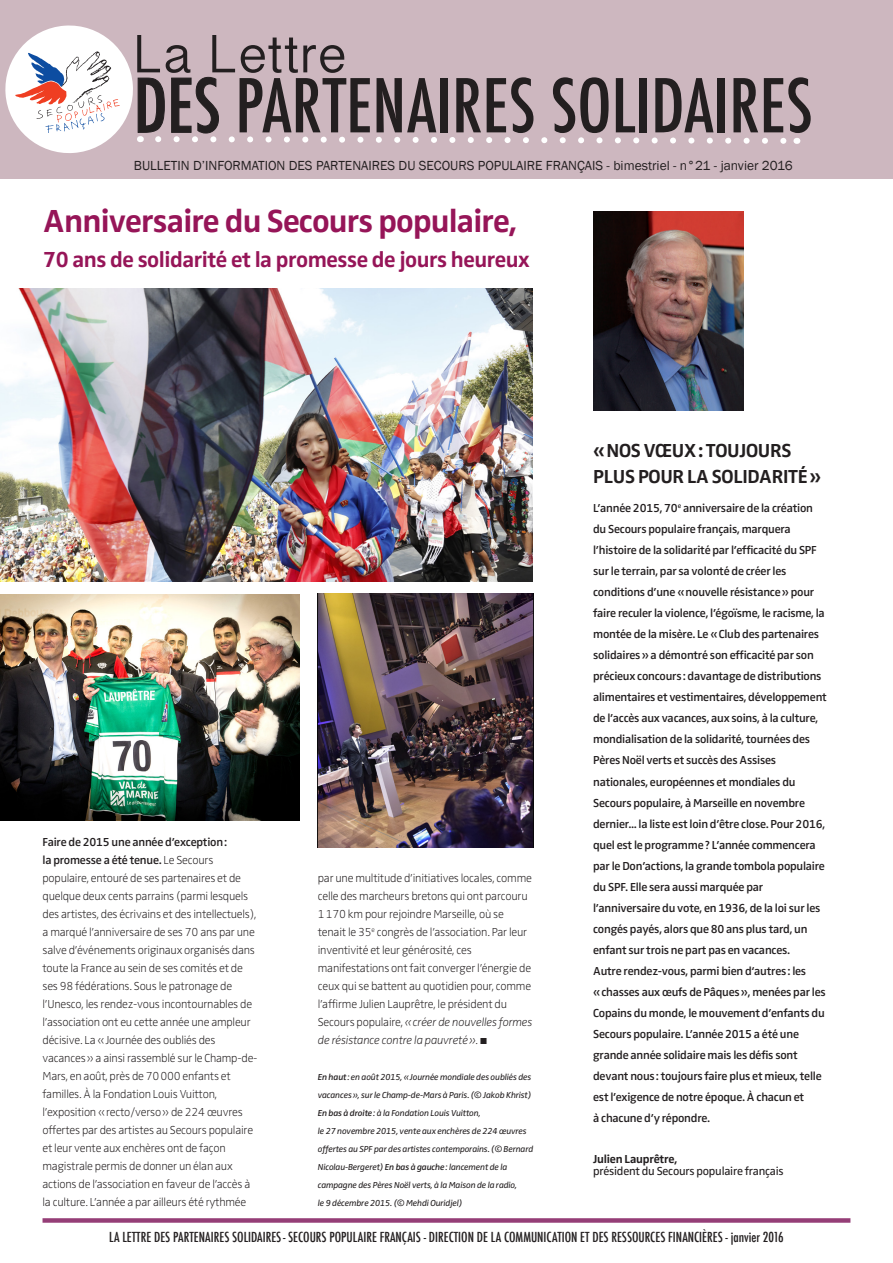
<style>
.page{position:relative;width:893px;height:1263px;background:#fff}
.page>*{position:absolute;margin:0;border:0;box-sizing:border-box;transform-origin:0 0}
.t1{font:500 condensed 72px "Futura";color:#231f20}
.t2{font:54px "Malayalam Sangam MN";color:#231f20}
._4_INTERTITRE{font:700 33px "Zwo OT";letter-spacing:-.025em;color:#961558}
._4_INTERTITRE-2{font:700 22.5px "Zwo OT";letter-spacing:-.02em;color:#961558}
.texte_courant_brèves{font:700 19.5px/25.5px "Zwo OT";letter-spacing:-.02em;color:#231f20}
.t3{font:500 condensed 13.5px "Futura";color:#231f20}
.t4{font:13.5px "Franklin Gothic";color:#231f20}
.texte_courant_brèves-2{font:300 expanded 12px/18px "Zwo OT";letter-spacing:-.02em;color:#231f20}
.texte_courant_brèves-3{font:600 12px/21px "Zwo OT";letter-spacing:-.02em;color:#231f20}
.texte_courant_brèves-4{font:12px/12px "Zwo OT";letter-spacing:-.02em;color:#231f20}
.texte_courant_brèves-5{font:italic 9px/18px "Zwo OT";letter-spacing:-.02em;color:#231f20}
.s1{font-weight:600;font-stretch:normal}
.s2{font-style:italic}
.s3{font-style:italic;font-size:9px}
.s4{font-weight:600}
.s5{font-size:12px}
.s6{font-weight:700}
</style>
<div class="page">
<div style="left:0;top:0;width:893px;height:179px;background:#cdb7bf"></div>
<img style="left:593px;top:212px;width:150px;height:198px">
<img style="left:0;top:288px;width:533px;height:293px">
<img style="left:318px;top:593px;width:215px;height:254px">
<div style="left:43px;top:1218px;width:807px;height:5px;background:#953e77"></div>
<svg style="left:5px;top:25px;width:792px;height:128px"></svg>
<img style="left:0;top:594px;width:300px;height:227px">
<p class="t2" style="left:134px;top:27px;width:214px">La Lettre</p>
<p class="t1" style="left:134px;top:60px;width:680px">DES PARTENAIRES SOLIDAIRES</p>
<p class="t4" style="left:134px;top:158px;width:660px">BULLETIN D’INFORMATION DES PARTENAIRES DU SECOURS POPULAIRE FRANÇAIS - bimestriel - n°21 - janvier 2016</p>
<p class="_4_INTERTITRE" style="left:43px;top:202px;width:475px">Anniversaire du Secours populaire,</p>
<p class="_4_INTERTITRE-2" style="left:43px;top:246px;width:488px">70 ans de solidarité et la promesse de jours heureux</p>
<p class="texte_courant_brèves-2" style="left:43px;top:833px;width:217px"><span class="s1">Faire de 2015 une année d’exception:<br>la promesse a été tenue.</span> Le Secours populaire, entouré de ses partenaires et de quelque deux cents parrains (parmi lesquels des artistes, des écrivains et des intellectuels), a marqué l’anniversaire de ses 70 ans par une salve d’événements originaux organisés dans toute la France au sein de ses comités et de ses 98 fédérations. Sous le patronage de l’Unesco, les rendez-vous incontournables de l’association ont eu cette année une ampleur décisive. La «Journée des oubliés des vacances» a ainsi rassemblé sur le Champ-de-Mars, en août, près de 70000 enfants et familles. À la Fondation Louis Vuitton, l’exposition «recto/verso» de 224 œuvres offertes par des artistes au Secours populaire et leur vente aux enchères ont de façon magistrale permis de donner un élan aux actions de l’association en faveur de l’accès à la culture. L’année a par ailleurs été rythmée</p>
<p class="texte_courant_brèves-2" style="left:318px;top:869px;width:216px">par une multitude d’initiatives locales, comme celle des marcheurs bretons qui ont parcouru 1170 km pour rejoindre Marseille, où se tenait le 35<sup>e</sup> congrès de l’association. Par leur inventivité et leur générosité, ces manifestations ont fait converger l’énergie de ceux qui se battent au quotidien pour, comme l’affirme Julien Lauprêtre, le président du Secours populaire, <span class="s2">«créer de nouvelles formes de résistance contre la pauvreté».</span> <span class="s3">■</span></p>
<p class="texte_courant_brèves-5" style="left:318px;top:1068px;width:217px"><span class="s4">En haut</span>: en août 2015, «Journée mondiale des oubliés des vacances», sur le Champ-de-Mars à Paris. (<span class="s5">©</span> Jakob Khrist)<br><span class="s4">En bas à droite</span>: à la Fondation Louis Vuitton,<br>le 27 novembre 2015, vente aux enchères de 224 œuvres offertes au SPF par des artistes contemporains. (<span class="s5">©</span> Bernard Nicolau-Bergeret) <span class="s4">En bas à gauche</span>: lancement de la campagne des Pères Noël verts, à la Maison de la radio,<br>le 9 décembre 2015. (<span class="s5">©</span> Mehdi Ouridjel)</p>
<p class="texte_courant_brèves" style="left:593px;top:439px;width:229px">«NOS VŒUX: TOUJOURS<br>PLUS POUR LA SOLIDARITÉ»</p>
<p class="texte_courant_brèves-3" style="left:593px;top:498px;width:235px">L’année 2015, 70<sup>e</sup> anniversaire de la création du Secours populaire français, marquera l’histoire de la solidarité par l’efficacité du SPF sur le terrain, par sa volonté de créer les conditions d’une «nouvelle résistance» pour faire reculer la violence, l’égoïsme, le racisme, la montée de la misère. Le «Club des partenaires solidaires» a démontré son efficacité par son précieux concours: davantage de distributions alimentaires et vestimentaires, développement de l’accès aux vacances, aux soins, à la culture, mondialisation de la solidarité, tournées des Pères Noël verts et succès des Assises nationales, européennes et mondiales du Secours populaire, à Marseille en novembre dernier... la liste est loin d’être close. Pour 2016, quel est le programme? L’année commencera par le Don’actions, la grande tombola populaire du SPF. Elle sera aussi marquée par l’anniversaire du vote, en 1936, de la loi sur les congés payés, alors que 80 ans plus tard, un enfant sur trois ne part pas en vacances.<br>Autre rendez-vous, parmi bien d‘autres: les «chasses aux œufs de Pâques», menées par les Copains du monde, le mouvement d’enfants du Secours populaire. L’année 2015 a été une grande année solidaire mais les défis sont devant nous: toujours faire plus et mieux, telle est l’exigence de notre époque. À chacun et<br>à chacune d’y répondre.</p>
<p class="texte_courant_brèves-4" style="left:593px;top:1153px;width:192px"><span class="s6">Julien Lauprêtre,<br></span>président du Secours populaire français</p>
<p class="t3" style="left:109px;top:1229px;width:676px">LA LETTRE DES PARTENAIRES SOLIDAIRES- SECOURS POPULAIRE FRANÇAIS - DIRECTION DE LA COMMUNICATION ET DES RESSOURCES FINANCIÈRES - janvier 2016</p>
</div>
